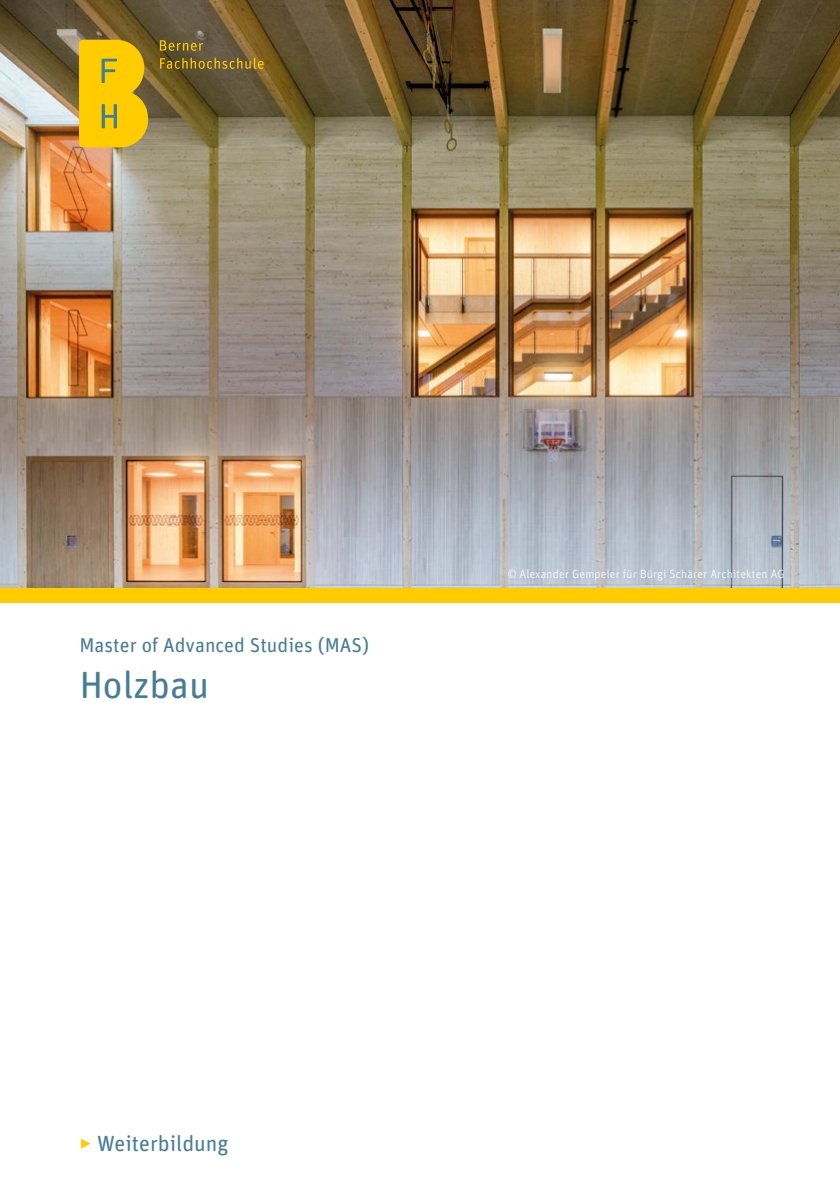
<style>
.page{position:relative;width:840px;height:1191px;background:#fff}
.page>*{position:absolute;margin:0;border:0;box-sizing:border-box;transform-origin:0 0}
.t1{font:38px "Unit Rounded Pro";color:#467d95}
.t2{font:22px "Unit Rounded Pro";color:#467d95}
.t3{font:20px "Unit Rounded Pro";color:#467d95}
.t4{font:300 12px "Unit Rounded Pro";letter-spacing:.015em;color:#fff}
.s1{color:#fc0}
</style>
<div class="page">
<img style="left:0;top:0;width:839px;height:588px">
<svg style="left:79px;top:40px;width:69px;height:107px;background:#e9be0d"></svg>
<svg style="left:160px;top:40px;width:43px;height:11px"></svg>
<svg style="left:160px;top:58px;width:103px;height:11px"></svg>
<div style="left:0;top:588px;width:839px;height:14px;background:#fc0"></div>
<h3 class="t3" style="left:79px;top:631px;width:291px">Master of Advanced Studies (MAS)</h3>
<h1 class="t1" style="left:79px;top:658px;width:131px">Holzbau</h1>
<p class="t4" style="left:507px;top:566px;width:278px">© Alexander Gempeler für Bürgi Schärer Architekten AG</p>
<h2 class="t2" style="left:79px;top:1128px;width:151px"><span class="s1">‣</span> Weiterbildung</h2>
</div>
